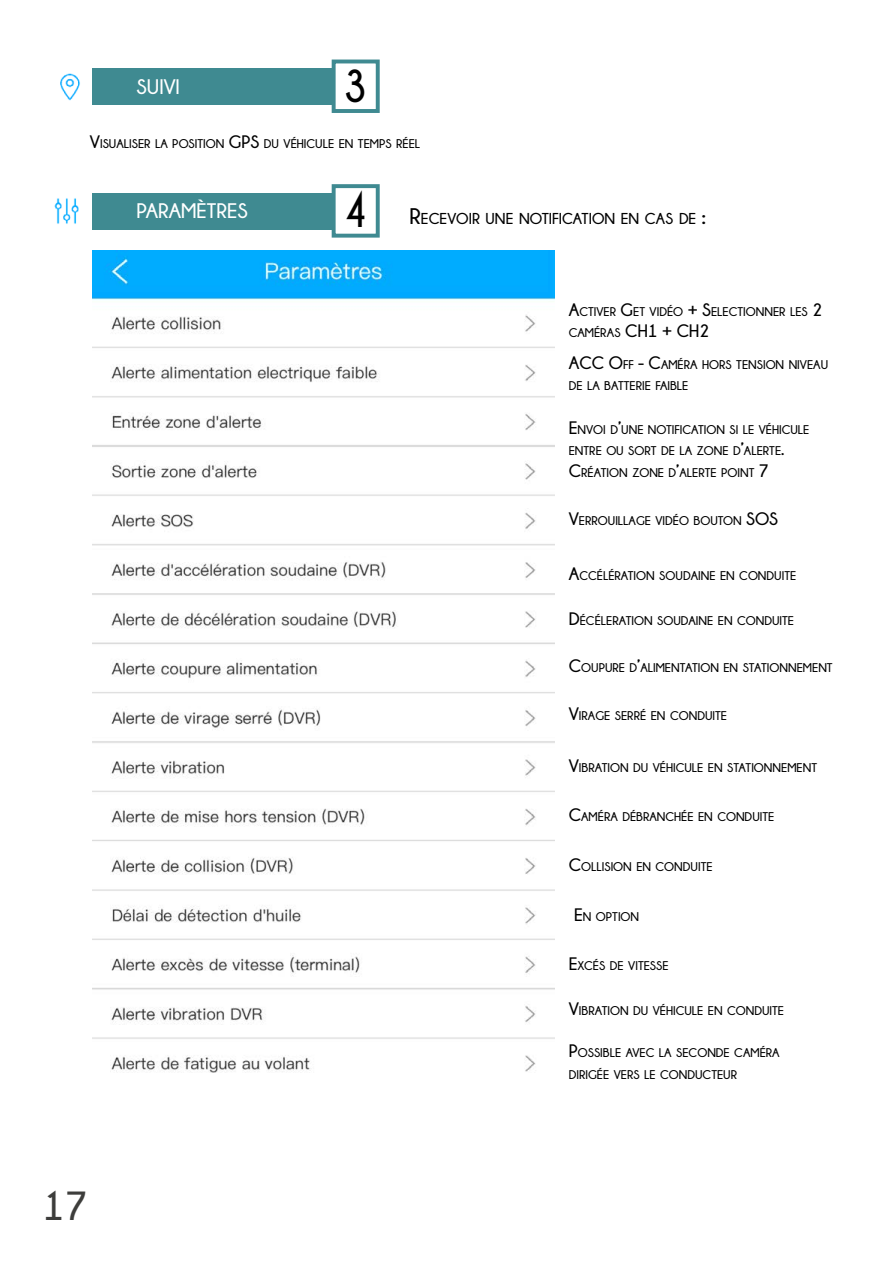
<style>
.page{position:relative;width:893px;height:1263px;background:#fff}
.page>*{position:absolute;margin:0;border:0;box-sizing:border-box;transform-origin:0 0}
.t1{font:700 45.9px "Champagne&Limousines";color:#000;scale:.89 1}
.t2{font:700 40.5px "Champagne&Limousines";color:#3d3d3b}
.t3{font:700 21px "Champagne&Limousines";color:#fff}
.t4{font:700 15.75px "Champagne&Limousines";color:#000}
.t5{font:700 12.6px/21.6px "Champagne&Limousines";color:#000}
.s1{font-size:18px}
.s2{font-size:22.5px}
</style>
<div class="page">
<div style="left:92px;top:68px;width:243px;height:37px;background:#3f8a91"></div>
<div style="left:92px;top:193px;width:243px;height:37px;background:#3f8a91"></div>
<div style="left:332px;top:60px;width:48px;height:53px;border:4px solid #3f8a91"></div>
<div style="left:332px;top:184px;width:48px;height:54px;border:4px solid #3f8a91"></div>
<img style="left:60px;top:73px;width:20px;height:28px">
<img style="left:54px;top:198px;width:25px;height:26px">
<img style="left:92px;top:251px;width:463px;height:822px">
<h3 class="t3" style="left:136px;top:75px;width:45px">SUIVI</h3>
<h1 class="t1" style="left:344px;top:61px;width:27px">3</h1>
<p class="t5" style="left:90px;top:132px;width:332px"><span class="s1">V</span>ISUALISER LA POSITION <span class="s1">GPS</span> DU VÉHICULE EN TEMPS RÉEL</p>
<h3 class="t3" style="left:136px;top:199px;width:113px">PARAMÈTRES</h3>
<h2 class="t2" style="left:43px;top:1184px;width:47px">17</h2>
<h1 class="t1" style="left:344px;top:186px;width:28px">4</h1>
<p class="t4" style="left:409px;top:209px;width:298px"><span class="s2">R</span>ECEVOIR UNE NOTIFICATION EN CAS DE <span class="s2">:</span></p>
<p class="t5" style="left:569px;top:300px;width:255px"><span class="s1">A</span>CTIVER <span class="s1">G</span>ET VIDÉO <span class="s1">+ S</span>ELECTIONNER LES <span class="s1">2<br></span>CAMÉRAS <span class="s1">CH1 + CH2</span></p>
<p class="t5" style="left:569px;top:353px;width:261px"><span class="s1">ACC O</span>FF <span class="s1">- C</span>AMÉRA HORS TENSION NIVEAU<br>DE LA BATTERIE FAIBLE</p>
<p class="t5" style="left:569px;top:419px;width:242px"><span class="s1">E</span> NVOI D<span class="s1">’</span>UNE NOTIFICATION SI LE VÉHICULE<br>ENTRE OU SORT DE LA ZONE D<span class="s1">’</span>ALERTE<span class="s1">.<br>C</span>RÉATION ZONE D<span class="s1">’</span>ALERTE POINT <span class="s1">7</span></p>
<p class="t5" style="left:569px;top:510px;width:189px"><span class="s1">V</span>ERROUILLAGE VIDÉO BOUTON <span class="s1">SOS</span></p>
<p class="t5" style="left:569px;top:564px;width:229px"><span class="s1">A</span>CCÉLÉRATION SOUDAINE EN CONDUITE</p>
<p class="t5" style="left:569px;top:610px;width:227px"><span class="s1">D</span>ÉCÉLERATION SOUDAINE EN CONDUITE</p>
<p class="t5" style="left:569px;top:657px;width:265px"><span class="s1">C</span>OUPURE D<span class="s1">’</span>ALIMENTATION EN STATIONNEMENT</p>
<p class="t5" style="left:569px;top:705px;width:160px"><span class="s1">V</span>IRAGE SERRÉ EN CONDUITE</p>
<p class="t5" style="left:569px;top:756px;width:250px"><span class="s1">V</span>IBRATION DU VÉHICULE EN STATIONNEMENT</p>
<p class="t5" style="left:569px;top:805px;width:207px"><span class="s1">C</span>AMÉRA DÉBRANCHÉE EN CONDUITE</p>
<p class="t5" style="left:569px;top:855px;width:145px"><span class="s1">C</span>OLLISION EN CONDUITE</p>
<p class="t5" style="left:574px;top:905px;width:67px"><span class="s1">E</span> N OPTION</p>
<p class="t5" style="left:569px;top:954px;width:101px"><span class="s1">E</span>XCÉS DE VITESSE</p>
<p class="t5" style="left:569px;top:1000px;width:217px"><span class="s1">V</span>IBRATION DU VÉHICULE EN CONDUITE</p>
<p class="t5" style="left:569px;top:1042px;width:212px"><span class="s1">P</span>OSSIBLE AVEC LA SECONDE CAMÉRA<br>DIRIGÉE VERS LE CONDUCTEUR</p>
</div>
